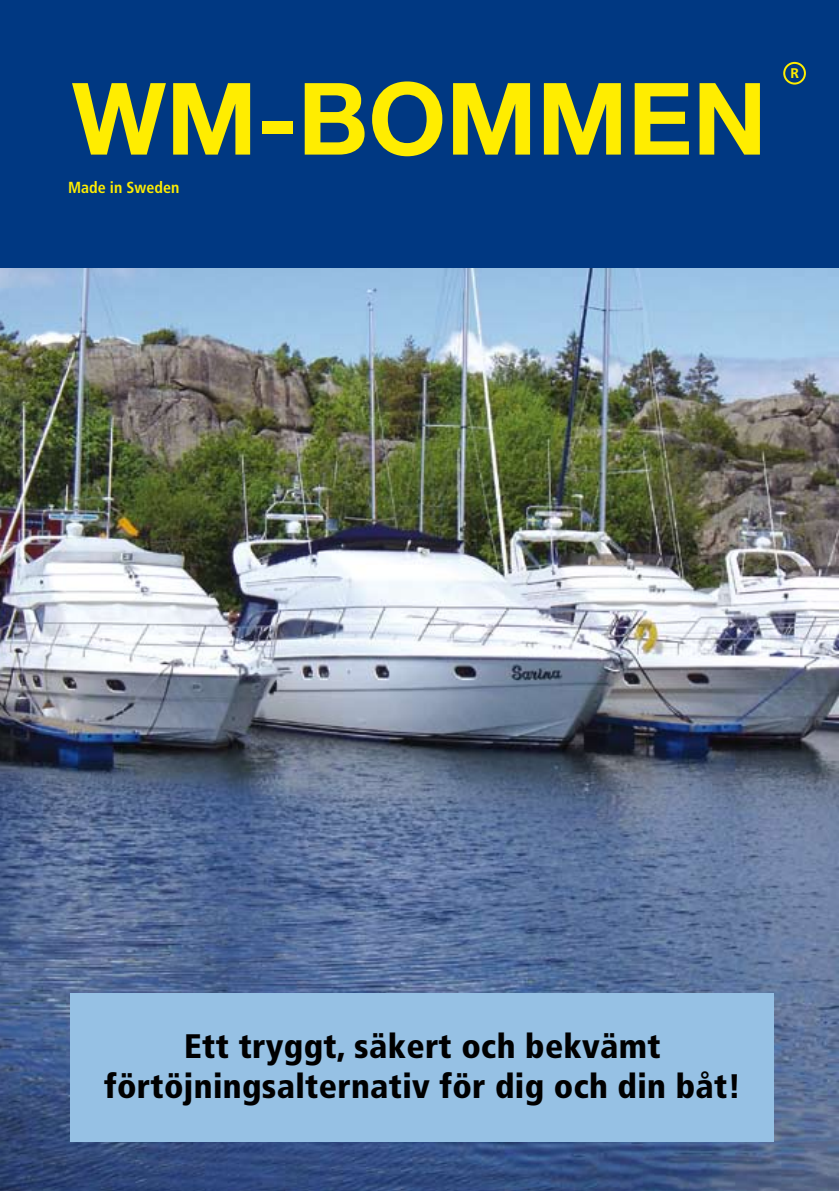
<style>
.page{position:relative;width:840px;height:1191px;background:#fff}
.page>*{position:absolute;margin:0;border:0;box-sizing:border-box;transform-origin:0 0}
.t1{font:700 100px "Helvetica Neue LT Std";color:#ffed00}
.t2{font:900 condensed 34px/40.8px "Frutiger LT Std";letter-spacing:.01em;color:#000;text-align:center}
.t3{font:700 condensed 16px "Frutiger LT Std";color:#ffed00}
.t4{font:700 14px "Frutiger LT Std";color:#ffed00}
</style>
<div class="page">
<img style="left:0;top:267px;width:838px;height:924px">
<div style="left:0;top:1px;width:838px;height:266px;background:#003882"></div>
<div style="left:782px;top:62px;width:23px;height:23px;border:2px solid #ffed00;border-radius:50%"></div>
<div style="left:70px;top:993px;width:703px;height:149px;background:#96c1e4"></div>
<h1 class="t1" style="left:72px;top:57px;width:696px">WM-BOMMEN</h1>
<p class="t3" style="left:68px;top:178px;width:113px">Made in Sweden</p>
<p class="t4" style="left:790px;top:65px;width:10px">R</p>
<p class="t2" style="left:104px;top:1025px;width:638px">Ett tryggt, säkert och bekvämt förtöjningsalternativ för dig och din båt!</p>
</div>
